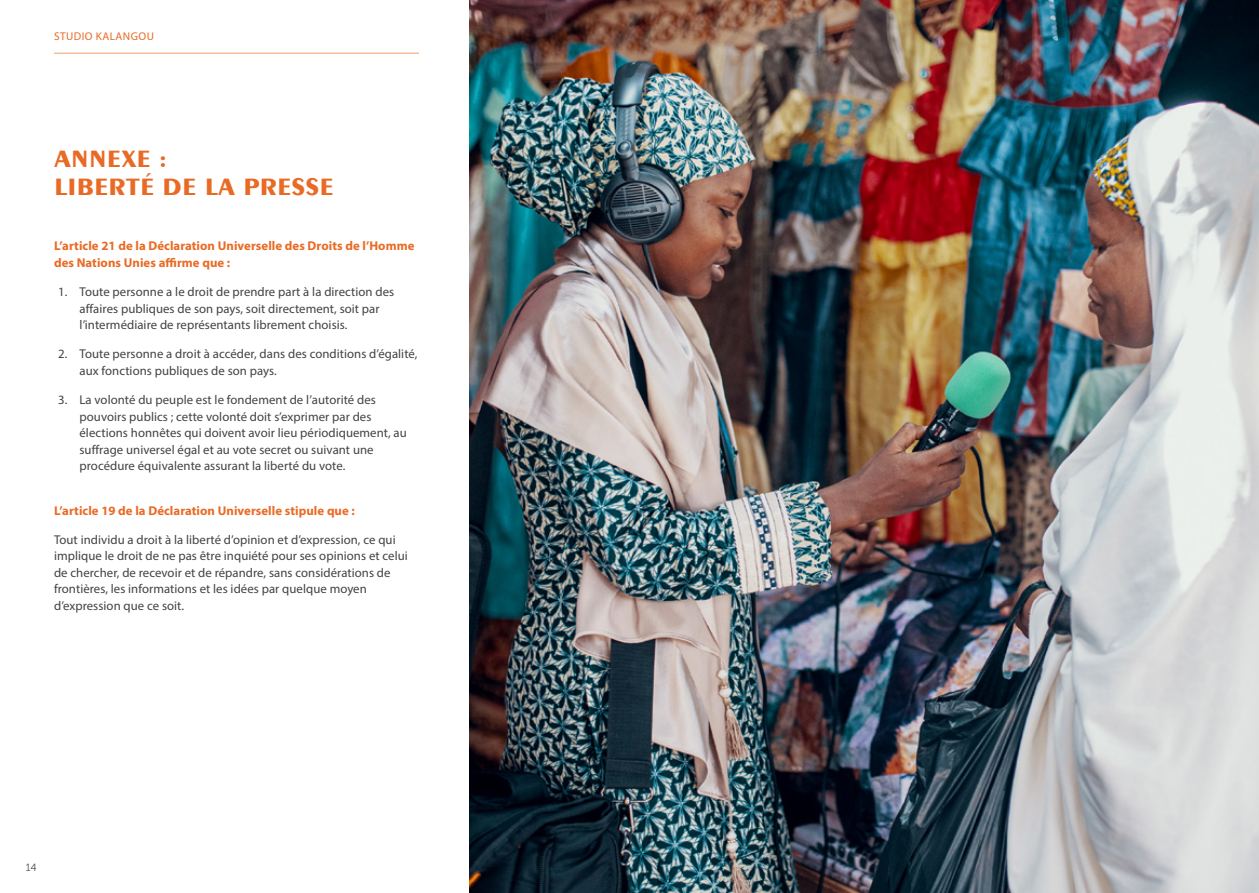
<style>
.page{position:relative;width:1259px;height:893px;background:#fff}
.page>*{position:absolute;margin:0;border:0;box-sizing:border-box;transform-origin:0 0}
.t1{font:700 25.5px/28.5px "Peignot";letter-spacing:.01em;color:#e96a24}
.t2{font:12.75px/16.5px "Myriad Pro";letter-spacing:.005em;color:#424241}
.t3{font:700 12.75px/16.5px "Myriad Pro";letter-spacing:.005em;color:#e96a24}
.t4{font:11.25px "Myriad Pro";letter-spacing:.04em;color:#e96a24}
.t5{font:10.5px "Museo Sans 300";color:#4d4d4f}
</style>
<div class="page">
<hr style="left:54px;top:53px;width:365px;height:1px;background:#f7bd97">
<img style="left:470px;top:0;width:789px;height:893px">
<p class="t4" style="left:54px;top:29px;width:101px">STUDIO KALANGOU</p>
<h1 class="t1" style="left:54px;top:144px;width:281px">ANNEXE :<br>LIBERTÉ DE LA PRESSE</h1>
<p class="t3" style="left:54px;top:237px;width:362px">L’article 21 de la Déclaration Universelle des Droits de l’Homme des Nations Unies affirme que :</p>
<p class="t2" style="left:80px;top:283px;width:316px;text-indent:-21px">1. Toute personne a le droit de prendre part à la direction des affaires publiques de son pays, soit directement, soit par l’intermédiaire de représentants librement choisis.</p>
<p class="t2" style="left:80px;top:346px;width:339px;text-indent:-21px">2. Toute personne a droit à accéder, dans des conditions d’égalité, aux fonctions publiques de son pays.</p>
<p class="t2" style="left:80px;top:391px;width:329px;text-indent:-21px">3. La volonté du peuple est le fondement de l’autorité des pouvoirs publics ; cette volonté doit s’exprimer par des élections honnêtes qui doivent avoir lieu périodiquement, au suffrage universel égal et au vote secret ou suivant une procédure équivalente assurant la liberté du vote.</p>
<p class="t3" style="left:54px;top:502px;width:302px">L’article 19 de la Déclaration Universelle stipule que :</p>
<p class="t2" style="left:54px;top:531px;width:355px">Tout individu a droit à la liberté d’opinion et d’expression, ce qui implique le droit de ne pas être inquiété pour ses opinions et celui de chercher, de recevoir et de répandre, sans considérations de frontières, les informations et les idées par quelque moyen d’expression que ce soit.</p>
<p class="t5" style="left:26px;top:862px;width:13px">14</p>
</div>
